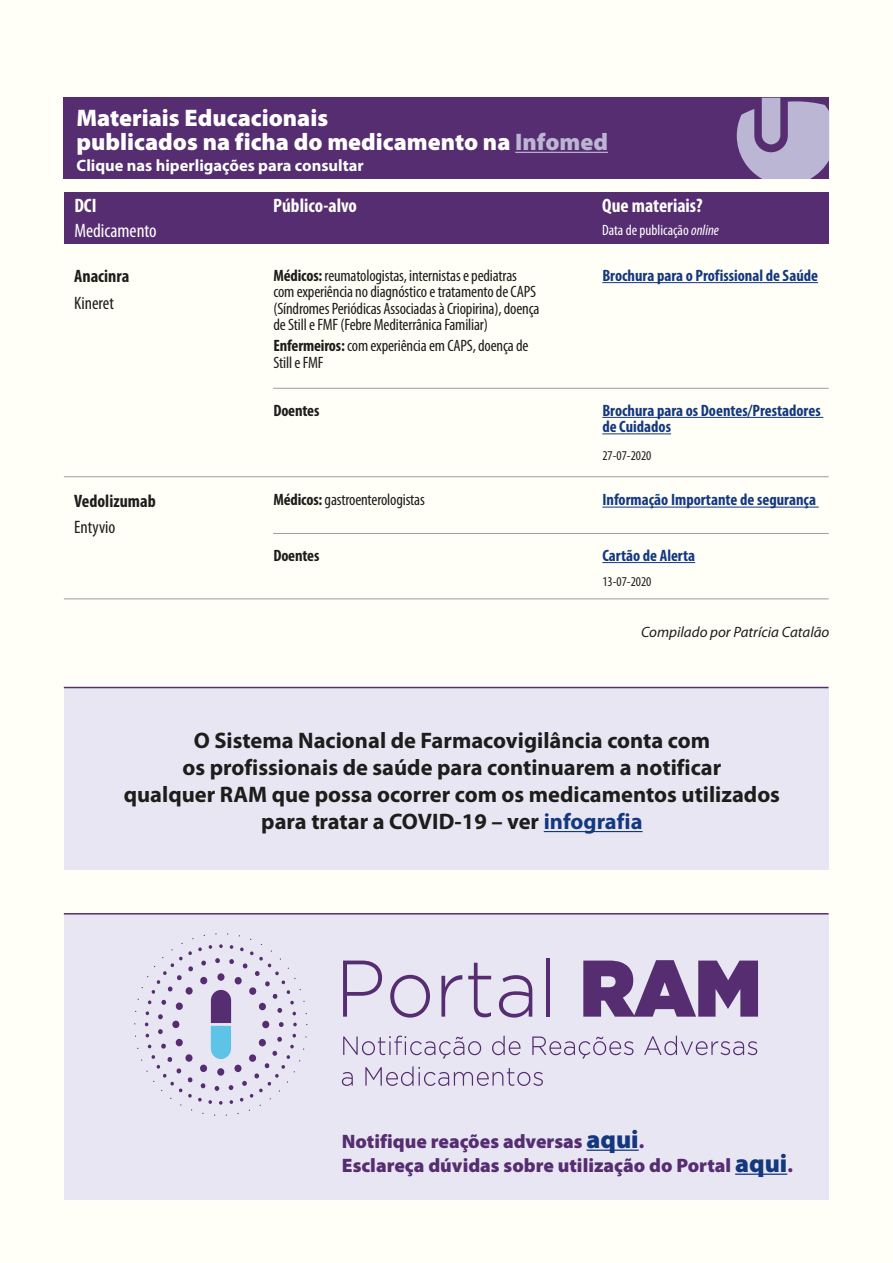
<style>
.page{position:relative;width:893px;height:1263px;background:#fffef7}
.page>*{position:absolute;margin:0;border:0;box-sizing:border-box;transform-origin:0 0}
.t1{font:900 24px/24px "Myriad Pro";color:#fff}
.t2{font:700 22.5px/27px "Myriad Pro";color:#1d1d1b;text-align:center}
.t3{font:900 19.5px/24px "Myriad Pro";color:#552d70}
.t4{font:700 condensed 19.5px "Myriad Pro";color:#fff}
.t5{font:condensed 19.5px "Myriad Pro";color:#fff}
.t6{font:700 condensed 18px "Myriad Pro";color:#1d1d1b}
.t7{font:condensed 18px "Myriad Pro";color:#1d1d1b}
.t8{font:condensed 16.5px/16.5px "Myriad Pro";letter-spacing:-.01em;color:#1d1d1b}
.t9{font:700 condensed 16.5px/16.5px "Myriad Pro";color:#14387f}
.t10{font:700 16.5px "Myriad Pro";color:#fff}
.t11{font:700 condensed 16.5px "Myriad Pro";letter-spacing:-.01em;color:#1d1d1b}
.t12{font:italic 15px "Myriad Pro";color:#1d1d1b}
.t13{font:condensed 15px "Myriad Pro";color:#fff}
.t14{font:condensed 13.5px "Myriad Pro";color:#1d1d1b}
.s1{color:#bab6d3}
.s2{font-style:italic}
.s3{font-weight:700}
.s4{color:#14387f}
.s5{font-size:25.5px;color:#14387f}
</style>
<div class="page">
<div style="left:64px;top:98px;width:765px;height:81px;background:#552d70"></div>
<hr style="left:515px;top:152px;width:93px;height:1px;background:#bab6d3">
<svg style="left:737px;top:98px;width:92px;height:81px"></svg>
<div style="left:64px;top:192px;width:764px;height:51px;background:#552d70"></div>
<hr style="left:602px;top:507px;width:217px;height:1px;background:#14387f">
<hr style="left:602px;top:282px;width:216px;height:1px;background:#14387f">
<hr style="left:602px;top:417px;width:221px;height:1px;background:#14387f">
<hr style="left:602px;top:433px;width:69px;height:1px;background:#14387f">
<hr style="left:602px;top:562px;width:93px;height:1px;background:#14387f">
<hr style="left:64px;top:476px;width:765px;height:1px;background:#9d9d9d">
<hr style="left:64px;top:598px;width:765px;height:1px;background:#9d9d9d">
<hr style="left:273px;top:388px;width:556px;height:1px;background:#9d9d9d">
<hr style="left:273px;top:533px;width:556px;height:1px;background:#9d9d9d">
<div style="left:64px;top:913px;width:764px;height:286px;background:#e9e6f4"></div>
<div style="left:64px;top:687px;width:764px;height:182px;background:#e9e6f4"></div>
<hr style="left:586px;top:1149px;width:53px;height:2px;background:#14387f">
<hr style="left:735px;top:1173px;width:52px;height:2px;background:#14387f">
<svg style="left:343px;top:960px;width:39px;height:57px"></svg>
<svg style="left:390px;top:975px;width:40px;height:42px"></svg>
<svg style="left:441px;top:975px;width:21px;height:42px"></svg>
<svg style="left:468px;top:963px;width:23px;height:54px"></svg>
<svg style="left:499px;top:975px;width:33px;height:42px"></svg>
<hr style="left:546px;top:958px;width:4px;height:59px;background:#552d70">
<svg style="left:583px;top:960px;width:175px;height:57px"></svg>
<svg style="left:343px;top:1035px;width:138px;height:24px"></svg>
<svg style="left:492px;top:1036px;width:29px;height:19px"></svg>
<svg style="left:532px;top:1036px;width:101px;height:23px"></svg>
<svg style="left:644px;top:1036px;width:113px;height:19px"></svg>
<svg style="left:342px;top:1072px;width:11px;height:14px"></svg>
<svg style="left:365px;top:1066px;width:178px;height:20px"></svg>
<svg style="left:134px;top:933px;width:173px;height:183px"></svg>
<hr style="left:64px;top:913px;width:764px;height:1px;background:#552d70">
<hr style="left:544px;top:831px;width:99px;height:1px;background:#14387f">
<hr style="left:64px;top:687px;width:764px;height:1px;background:#552d70">
<h1 class="t1" style="left:77px;top:106px;width:533px">Materiais Educacionais<br>publicados na ficha do medicamento na <span class="s1">Infomed</span></h1>
<p class="t10" style="left:77px;top:157px;width:289px">Clique nas hiperligações para consultar</p>
<p class="t4" style="left:74px;top:194px;width:24px">DCI</p>
<p class="t5" style="left:74px;top:220px;width:84px">Medicamento</p>
<p class="t4" style="left:273px;top:194px;width:85px">Público-alvo</p>
<p class="t4" style="left:602px;top:194px;width:102px">Que materiais?</p>
<p class="t13" style="left:602px;top:222px;width:118px">Data de publicação <span class="s2">online</span></p>
<p class="t6" style="left:74px;top:266px;width:57px">Anacinra</p>
<p class="t7" style="left:74px;top:293px;width:41px">Kineret</p>
<p class="t6" style="left:74px;top:491px;width:83px">Vedolizumab</p>
<p class="t7" style="left:74px;top:517px;width:43px">Entyvio</p>
<p class="t8" style="left:273px;top:268px;width:268px"><span class="s3">Médicos:</span> reumatologistas, internistas e pediatras com experiência no diagnóstico e tratamento de CAPS (Síndromes Periódicas Associadas à Criopirina), doença de Still e FMF (Febre Mediterrânica Familiar)</p>
<p class="t8" style="left:273px;top:338px;width:257px"><span class="s3">Enfermeiros:</span> com experiência em CAPS, doença de<br>Still e FMF</p>
<p class="t9" style="left:602px;top:267px;width:217px">Brochura para o Profissional de Saúde</p>
<p class="t11" style="left:273px;top:401px;width:47px">Doentes</p>
<p class="t9" style="left:602px;top:402px;width:220px">Brochura para os Doentes/Prestadores de Cuidados</p>
<p class="t14" style="left:602px;top:449px;width:51px">27-07-2020</p>
<p class="t8" style="left:273px;top:492px;width:153px"><span class="s3">Médicos:</span> gastroenterologistas</p>
<p class="t9" style="left:602px;top:492px;width:215px">Informação Importante de segurança</p>
<p class="t11" style="left:273px;top:546px;width:47px">Doentes</p>
<p class="t9" style="left:602px;top:547px;width:94px">Cartão de Alerta</p>
<p class="t14" style="left:602px;top:574px;width:51px">13-07-2020</p>
<p class="t12" style="left:641px;top:624px;width:190px">Compilado por Patrícia Catalão</p>
<h2 class="t2" style="left:124px;top:727px;width:658px">O Sistema Nacional de Farmacovigilância conta com<br>os profissionais de saúde para continuarem a notificar<br>qualquer RAM que possa ocorrer com os medicamentos utilizados para tratar a COVID-19 – ver <span class="s4">infografia</span></h2>
<p class="t3" style="left:342px;top:1129px;width:453px">Notifique reações adversas <span class="s5">aqui</span>.<br>Esclareça dúvidas sobre utilização do Portal <span class="s5">aqui</span>.</p>
</div>
